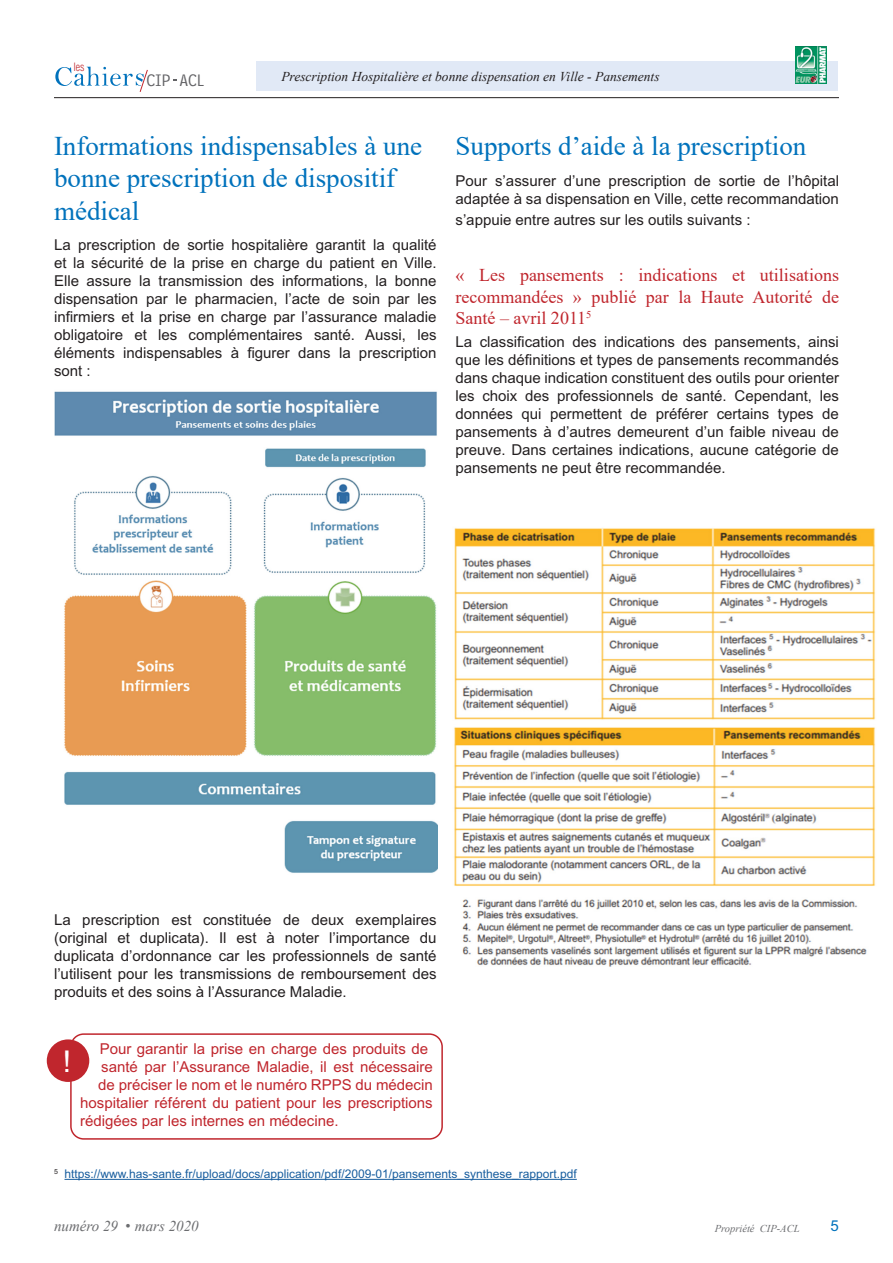
<style>
.page{position:relative;width:893px;height:1263px;background:#fff}
.page>*{position:absolute;margin:0;border:0;box-sizing:border-box;transform-origin:0 0}
.t1{font:30px "Arial MT Std";color:#fff}
.t2{font:27px/32.4px "Times New Roman";color:#0072bc}
.t3{font:18px/21.6px "Times New Roman";color:#c0262d;text-align:justify}
.t4{font:300 17.7px "Bell Design";letter-spacing:.02em;color:#636366}
.t5{font:15px/18px "Arial MT Std";color:#231f20;text-align:justify}
.t6{font:15px "Arial MT Std";color:#c0262d}
.t7{font:italic 15px "Times New Roman";color:#6c6d70}
.t8{font:15px "Arial MT Std";color:#0072bc}
.t9{font:italic 13.5px "Times New Roman";color:#231f20}
.t10{font:12px "Arial MT Std";color:#175d9e}
.t11{font:300 condensed 11.25px "Helvetica";color:#c0262d}
.t12{font:italic 10.5px "Times New Roman";color:#6c6d70}
.s1{font-family:"Arial MT Std";font-style:normal}
</style>
<div class="page">
<hr style="left:54px;top:97px;width:785px;height:1px;background:#231f20">
<div style="left:257px;top:61px;width:581px;height:30px;background:#e1e9f6"></div>
<svg style="left:55px;top:67px;width:93px;height:25px"></svg>
<img style="left:795px;top:47px;width:31px;height:37px">
<img style="left:54px;top:391px;width:383px;height:482px">
<div style="left:70px;top:1033px;width:373px;height:107px;border:2px solid #c0262d;border-radius:13px"></div>
<div style="left:47px;top:1039px;width:42px;height:43px;background:#c0262d;border-radius:50%"></div>
<img style="left:454px;top:528px;width:422px;height:358px">
<img style="left:462px;top:899px;width:405px;height:68px">
<hr style="left:64px;top:1179px;width:513px;height:1px;background:#175d9e">
<p class="t11" style="left:73px;top:60px;width:13px">les</p>
<p class="t4" style="left:147px;top:69px;width:25px">CIP</p>
<p class="t9" style="left:281px;top:67px;width:380px">Prescription Hospitalière et bonne dispensation en Ville - Pansements</p>
<p class="t4" style="left:179px;top:70px;width:26px">ACL</p>
<h2 class="t2" style="left:54px;top:129px;width:370px">Informations indispensables à une bonne prescription de dispositif médical</h2>
<p class="t5" style="left:54px;top:236px;width:384px">La prescription de sortie hospitalière garantit la qualité et la sécurité de la prise en charge du patient en Ville.<br>Elle assure la transmission des informations, la bonne dispensation par le pharmacien, l’acte de soin par les infirmiers et la prise en charge par l’assurance maladie obligatoire et les complémentaires santé. Aussi, les éléments indispensables à figurer dans la prescription sont :</p>
<h2 class="t2" style="left:455px;top:129px;width:352px">Supports d’aide à la prescription</h2>
<p class="t5" style="left:455px;top:171px;width:385px">Pour s’assurer d’une prescription de sortie de l’hôpital adaptée à sa dispensation en Ville, cette recommandation</p>
<p class="t5" style="left:455px;top:211px;width:297px">s’appuie entre autres sur les outils suivants :</p>
<p class="t3" style="left:455px;top:264px;width:385px">« Les pansements : indications et utilisations recommandées » publié par la Haute Autorité de Santé – avril 2011<sup>5</sup></p>
<p class="t5" style="left:455px;top:332px;width:385px">La classification des indications des pansements, ainsi que les définitions et types de pansements recommandés dans chaque indication constituent des outils pour orienter les choix des professionnels de santé. Cependant, les données qui permettent de préférer certains types de pansements à d’autres demeurent d’un faible niveau de preuve. Dans certaines indications, aucune catégorie de pansements ne peut être recommandée.</p>
<p class="t5" style="left:54px;top:911px;width:384px">La prescription est constituée de deux exemplaires (original et duplicata). Il est à noter l’importance du duplicata d’ordonnance car les professionnels de santé l’utilisent pour les transmissions de remboursement des produits et des soins à l’Assurance Maladie.</p>
<h1 class="t1" style="left:63px;top:1044px;width:10px">!</h1>
<p class="t6" style="left:100px;top:1040px;width:330px">Pour garantir la prise en charge des produits de</p>
<p class="t6" style="left:101px;top:1058px;width:333px">santé par l’Assurance Maladie, il est nécessaire</p>
<p class="t6" style="left:98px;top:1076px;width:336px">de préciser le nom et le numéro RPPS du médecin</p>
<p class="t6" style="left:80px;top:1094px;width:354px">hospitalier référent du patient pour les prescriptions</p>
<p class="t6" style="left:80px;top:1112px;width:260px">rédigées par les internes en médecine.</p>
<p class="t10" style="left:54px;top:1167px;width:524px"><sup>5</sup> https://www.has-sante.fr/upload/docs/application/pdf/2009-01/pansements_synthese_rapport.pdf</p>
<p class="t7" style="left:54px;top:1216px;width:146px">numéro 29 <span class="s1">•</span> mars 2020</p>
<p class="t12" style="left:715px;top:1221px;width:86px">Propriété CIP-ACL</p>
<p class="t8" style="left:830px;top:1217px;width:10px">5</p>
</div>
